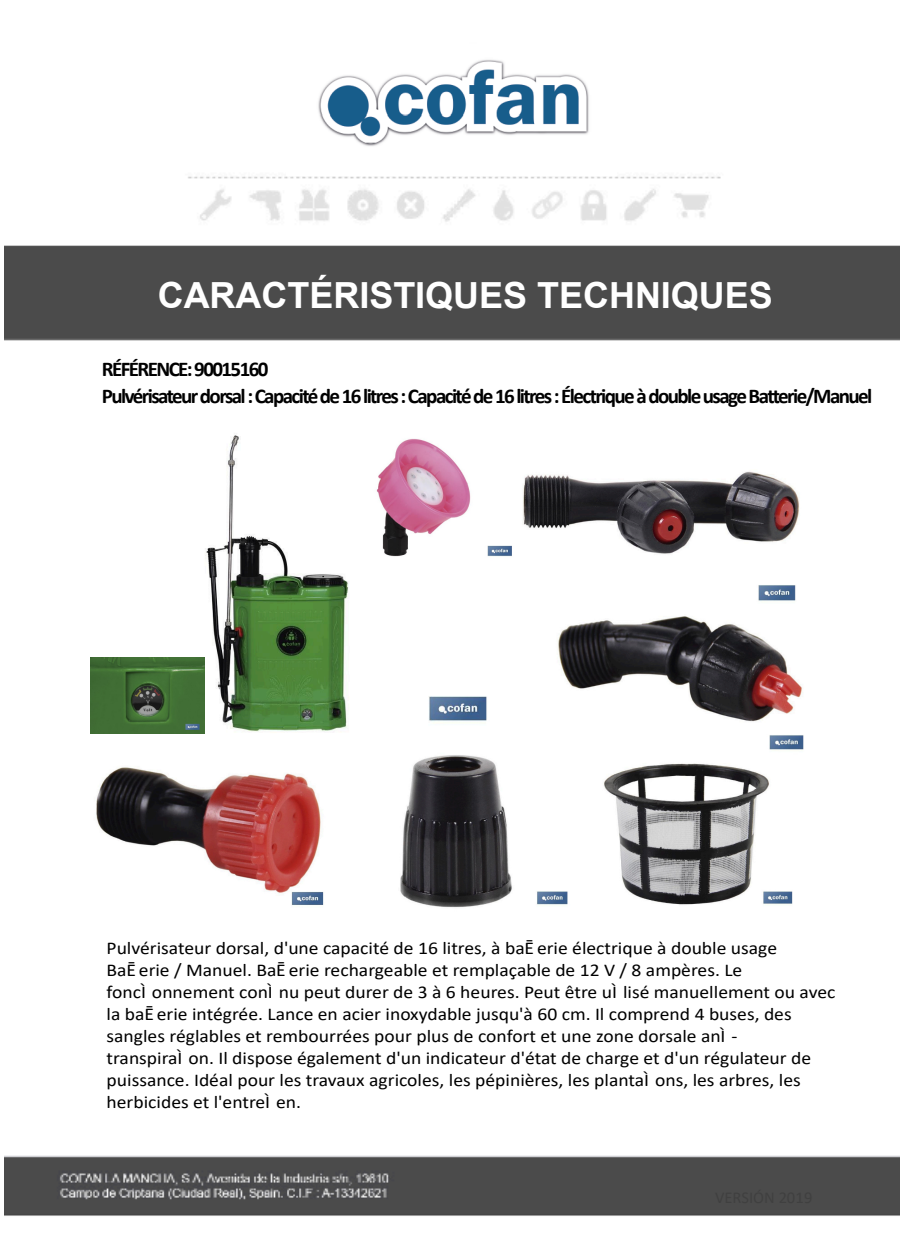
<style>
.page{position:relative;width:900px;height:1260px;background:#fff}
.page>*{position:absolute;margin:0;border:0;box-sizing:border-box;transform-origin:0 0}
.t1{font:700 36px "Arial";color:#fff}
.t2{font:700 21px/26.5px "Calibri";letter-spacing:-.075em;color:#000}
.t3{font:700 21px "Arial";letter-spacing:-.11em;color:#000}
.t4{font:18px/21.9px "Calibri";color:#000;scale:1.09 1}
</style>
<div class="page">
<img style="left:6px;top:176px;width:893px;height:1040px">
<img style="left:578px;top:759px;width:224px;height:152px">
<img style="left:335px;top:749px;width:243px;height:163px">
<img style="left:83px;top:746px;width:252px;height:168px">
<img style="left:545px;top:578px;width:271px;height:181px">
<img style="left:513px;top:415px;width:295px;height:196px">
<img style="left:47px;top:430px;width:460px;height:306px">
<img style="left:90px;top:657px;width:115px;height:76px">
<img style="left:326px;top:433px;width:195px;height:129px">
<img style="left:318px;top:59px;width:271px;height:87px">
<h1 class="t1" style="left:156px;top:282px;width:617px">CARACTÉRISTIQUES TECHNIQUES</h1>
<p class="t2" style="left:102px;top:358px;width:772px">RÉFÉRENCE:90015160<br>Pulvérisateur dorsal : Capacité de 16 litres : Capacité de 16 litres : Électrique à double usage Batterie/Manuel</p>
<p class="t3" style="left:100px;top:386px;width:305px">Table à repasser Cesena 120 x 38 cm</p>
<p class="t4" style="left:107px;top:938px;width:670px">Pulvérisateur dorsal, d'une capacité de 16 litres, à baĒ erie électrique à double usage<br>BaĒ erie / Manuel. BaĒ erie rechargeable et remplaçable de 12 V / 8 ampères. Le<br>foncÌ onnement conÌ nu peut durer de 3 à 6 heures. Peut être uÌ lisé manuellement ou avec la baĒ erie intégrée. Lance en acier inoxydable jusqu'à 60 cm. Il comprend 4 buses, des sangles réglables et rembourrées pour plus de confort et une zone dorsale anÌ -<br>transpiraÌ on. Il dispose également d'un indicateur d'état de charge et d'un régulateur de puissance. Idéal pour les travaux agricoles, les pépinières, les plantaÌ ons, les arbres, les herbicides et l'entreÌ en.</p>
</div>
